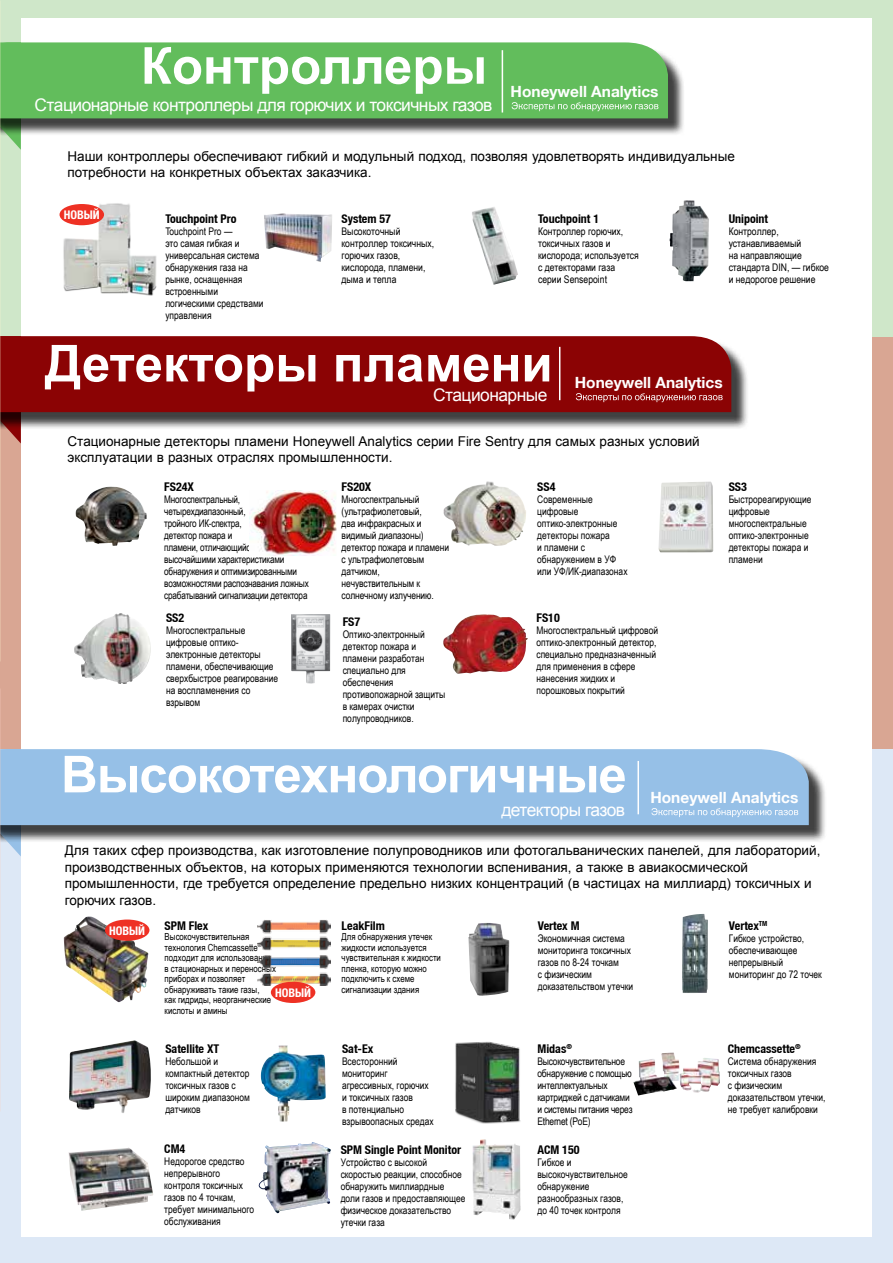
<style>
.page{position:relative;width:893px;height:1263px;background:#fff}
.page>*{position:absolute;margin:0;border:0;box-sizing:border-box;transform-origin:0 0}
.t1{font:700 51px "Arial";letter-spacing:-.015em;color:#fff}
.t2{font:17.4px "Arial";letter-spacing:-.03em;color:#fff}
.t3{font:700 15.45px "Helvetica Neue LT";color:#fff}
.t4{font:13.5px/16.5px "Arial";color:#000}
.t5{font:700 condensed 12px "Helvetica Neue LT";color:#000}
.t6{font:700 condensed 12px "Helvetica Neue LTCYR";color:#fff}
.t7{font:10.5px/12px "Arial Narrow";color:#000}
.t8{font:10.5px/12px "Arial Narrow";letter-spacing:-.02em;color:#000;scale:.95 1}
.t9{font:10.5px/12px "Arial Narrow";letter-spacing:-.02em;color:#000}
.t10{font:9.75px/10.5px "Arial Narrow";color:#000}
</style>
<div class="page">
<div style="left:0;top:749px;width:893px;height:514px;background:#dde8f6"></div>
<div style="left:1px;top:336px;width:892px;height:413px;background:#d9a693"></div>
<div style="left:0;top:0;width:893px;height:336px;background:#cfe7c9"></div>
<div style="left:21px;top:18px;width:851px;height:1218px;background:#fff"></div>
<svg style="left:0;top:430px;width:21px;height:13px"></svg>
<img style="left:89px;top:487px;width:22px;height:9px">
<img style="left:658px;top:482px;width:55px;height:70px">
<img style="left:444px;top:481px;width:82px;height:65px">
<img style="left:291px;top:614px;width:39px;height:69px">
<img style="left:443px;top:614px;width:85px;height:60px">
<img style="left:74px;top:613px;width:77px;height:71px">
<div style="left:0;top:340px;width:749px;height:90px;background:#000;opacity:.75"></div>
<div style="left:0;top:336px;width:731px;height:76px;background:#8b0304"></div>
<div style="left:0;top:46px;width:686px;height:90px;background:#000;opacity:.75"></div>
<div style="left:0;top:753px;width:826px;height:90px;background:#000;opacity:.75"></div>
<div style="left:0;top:749px;width:809px;height:76px;background:#96c0e7"></div>
<hr style="left:559px;top:347px;width:1px;height:53px;background:#fff">
<hr style="left:637px;top:761px;width:2px;height:53px;background:#fff">
<svg style="left:0;top:42px;width:658px;height:108px;background:#7dbd79"></svg>
<svg style="left:576px;top:393px;width:147px;height:9px"></svg>
<svg style="left:651px;top:808px;width:147px;height:9px"></svg>
<img style="left:472px;top:207px;width:46px;height:78px">
<img style="left:670px;top:200px;width:39px;height:81px">
<img style="left:264px;top:213px;width:68px;height:49px">
<img style="left:59px;top:203px;width:98px;height:93px">
<div style="left:60px;top:204px;width:44px;height:21px;background:#ee3124;border-radius:50%"></div>
<img style="left:249px;top:491px;width:87px;height:64px">
<img style="left:261px;top:1046px;width:65px;height:75px">
<img style="left:69px;top:1040px;width:82px;height:73px">
<img style="left:682px;top:914px;width:26px;height:79px">
<img style="left:468px;top:923px;width:41px;height:73px">
<img style="left:69px;top:1147px;width:84px;height:64px">
<img style="left:258px;top:1142px;width:73px;height:71px">
<img style="left:472px;top:1139px;width:48px;height:81px">
<img style="left:633px;top:1052px;width:87px;height:43px">
<img style="left:455px;top:1042px;width:66px;height:82px">
<img style="left:64px;top:916px;width:84px;height:86px">
<img style="left:257px;top:920px;width:74px;height:65px">
<div style="left:105px;top:919px;width:44px;height:22px;background:#ee3124;border-radius:50%"></div>
<div style="left:271px;top:982px;width:44px;height:21px;background:#ee3124;border-radius:50%"></div>
<h1 class="t1" style="left:141px;top:32px;width:348px">Контроллеры</h1>
<h2 class="t2" style="left:35px;top:94px;width:459px">Стационарные контроллеры для горючих и токсичных газов</h2>
<h3 class="t3" style="left:511px;top:82px;width:149px">Honeywell Analytics</h3>
<p class="t4" style="left:68px;top:148px;width:669px">Наши контроллеры обеспечивают гибкий и модульный подход, позволяя удовлетворять индивидуальные потребности на конкретных объектах заказчика.</p>
<p class="t6" style="left:64px;top:208px;width:37px">НОВЫЙ</p>
<p class="t5" style="left:165px;top:211px;width:73px">Touchpoint Pro</p>
<p class="t7" style="left:165px;top:225px;width:100px">Touchpoint Pro —<br>это самая гибкая и универсальная система обнаружения газа на рынке, оснащенная встроенными логическими средствами управления</p>
<p class="t5" style="left:342px;top:211px;width:51px">System 57</p>
<p class="t7" style="left:342px;top:225px;width:94px">Высокоточный контроллер токсичных, горючих газов, кислорода, пламени, дыма и тепла</p>
<p class="t5" style="left:538px;top:211px;width:63px">Touchpoint 1</p>
<p class="t7" style="left:538px;top:225px;width:102px">Контроллер горючих, токсичных газов и кислорода; используется с детекторами газа серии Sensepoint</p>
<p class="t5" style="left:729px;top:211px;width:41px">Unipoint</p>
<p class="t7" style="left:729px;top:225px;width:102px">Контроллер, устанавливаемый<br>на направляющие стандарта DIN, — гибкое и недорогое решение</p>
<h1 class="t1" style="left:45px;top:329px;width:509px">Детекторы пламени</h1>
<h2 class="t2" style="left:433px;top:383px;width:116px">Стационарные</h2>
<h3 class="t3" style="left:575px;top:373px;width:149px">Honeywell Analytics</h3>
<p class="t4" style="left:68px;top:433px;width:634px">Стационарные детекторы пламени Honeywell Analytics серии Fire Sentry для самых разных условий эксплуатации в разных отраслях промышленности.</p>
<p class="t5" style="left:164px;top:480px;width:31px">FS24X</p>
<p class="t8" style="left:164px;top:493px;width:154px">Многоспектральный, четырехдиапазонный,<br>тройного ИК-спектра,<br>детектор пожара и<br>пламени, отличающийся высочайшими характеристиками обнаружения и оптимизированными возможностями распознавания ложных срабатываний сигнализации детектора</p>
<p class="t5" style="left:343px;top:614px;width:19px">FS7</p>
<p class="t7" style="left:343px;top:627px;width:104px">Оптико-электронный детектор пожара и пламени разработан специально для обеспечения противопожарной защиты в камерах очистки полупроводников.</p>
<p class="t5" style="left:342px;top:480px;width:31px">FS20X</p>
<p class="t7" style="left:342px;top:493px;width:109px">Многоспектральный (ультрафиолетовый,<br>два инфракрасных и видимый диапазоны) детектор пожара и пламени с ультрафиолетовым датчиком, нечувствительным к солнечному излучению.</p>
<p class="t5" style="left:537px;top:480px;width:20px">SS4</p>
<p class="t7" style="left:537px;top:493px;width:92px">Современные цифровые оптико-электронные детекторы пожара<br>и пламени с обнаружением в УФ или УФ/ИК-диапазонах</p>
<p class="t5" style="left:166px;top:611px;width:20px">SS2</p>
<p class="t7" style="left:166px;top:624px;width:114px">Многоспектральные цифровые оптико&shy;электронные детекторы пламени, обеспечивающие сверхбыстрое реагирование на воспламенения со взрывом</p>
<p class="t5" style="left:536px;top:611px;width:25px">FS10</p>
<p class="t7" style="left:536px;top:624px;width:123px">Многоспектральный цифровой оптико-электронный детектор, специально предназначенный для применения в сфере нанесения жидких и порошковых покрытий</p>
<p class="t5" style="left:729px;top:480px;width:20px">SS3</p>
<p class="t7" style="left:729px;top:493px;width:84px">Быстрореагирующие цифровые многоспектральные оптико-электронные детекторы пожара и пламени</p>
<h1 class="t1" style="left:61px;top:740px;width:567px">Высокотехнологичные</h1>
<h2 class="t2" style="left:501px;top:798px;width:125px">детекторы газов</h2>
<h3 class="t3" style="left:650px;top:788px;width:149px">Honeywell Analytics</h3>
<p class="t4" style="left:65px;top:842px;width:757px">Для таких сфер производства, как изготовление полупроводников или фотогальванических панелей, для лабораторий, производственных объектов, на которых применяются технологии вспенивания, а также в авиакосмической промышленности, где требуется определение предельно низких концентраций (в частицах на миллиард) токсичных и горючих газов.</p>
<p class="t6" style="left:109px;top:924px;width:37px">НОВЫЙ</p>
<p class="t5" style="left:165px;top:918px;width:45px">SPM Flex</p>
<p class="t10" style="left:165px;top:931px;width:113px">Высокочувствительная технология Chemcassette<sup>® </sup>подходит для использования в стационарных и переносных приборах и позволяет обнаруживать такие газы,<br>как гидриды, неорганические кислоты и амины</p>
<p class="t6" style="left:275px;top:986px;width:37px">НОВЫЙ</p>
<p class="t5" style="left:165px;top:1041px;width:55px">Satellite XT</p>
<p class="t7" style="left:165px;top:1054px;width:86px">Небольшой и компактный детектор токсичных газов с широким диапазоном датчиков</p>
<p class="t5" style="left:164px;top:1142px;width:23px">CM4</p>
<p class="t7" style="left:164px;top:1155px;width:92px">Недорогое средство непрерывного контроля токсичных газов по 4 точкам, требует минимального обслуживания</p>
<p class="t5" style="left:342px;top:918px;width:45px">LeakFilm</p>
<p class="t10" style="left:342px;top:931px;width:101px">Для обнаружения утечек жидкости используется чувствительная к жидкости пленка, которую можно подключить к схеме сигнализации здания</p>
<p class="t5" style="left:342px;top:1041px;width:33px">Sat-Ex</p>
<p class="t7" style="left:342px;top:1055px;width:93px">Всесторонний мониторинг агрессивных, горючих и токсичных газов<br>в потенциально взрывоопасных средах</p>
<p class="t5" style="left:341px;top:1142px;width:122px">SPM Single Point Monitor</p>
<p class="t7" style="left:341px;top:1155px;width:126px">Устройство с высокой скоростью реакции, способное обнаружить миллиардные доли газов и предоставляющее физическое доказательство утечки газа</p>
<p class="t5" style="left:538px;top:918px;width:43px">Vertex M</p>
<p class="t7" style="left:538px;top:931px;width:97px">Экономичная система мониторинга токсичных газов по 8-24 точкам<br>с физическим доказательством утечки</p>
<p class="t5" style="left:537px;top:1041px;width:36px">Midas<sup>®</sup></p>
<p class="t9" style="left:537px;top:1055px;width:97px">Высокочувствительное обнаружение с помощью интеллектуальных картриджей с датчиками и системы питания через<br>Ethernet (PoE)</p>
<p class="t5" style="left:537px;top:1142px;width:44px">ACM 150</p>
<p class="t7" style="left:537px;top:1155px;width:92px">Гибкое и высокочувствительное обнаружение разнообразных газов, до 40 точек контроля</p>
<p class="t5" style="left:729px;top:918px;width:40px">Vertex<sup>TM</sup></p>
<p class="t7" style="left:729px;top:931px;width:94px">Гибкое устройство, обеспечивающее непрерывный мониторинг до 72 точек</p>
<p class="t5" style="left:728px;top:1041px;width:74px">Chemcassette<sup>®</sup></p>
<p class="t7" style="left:728px;top:1055px;width:99px">Система обнаружения токсичных газов<br>с физическим доказательством утечки, не требует калибровки</p>
</div>
